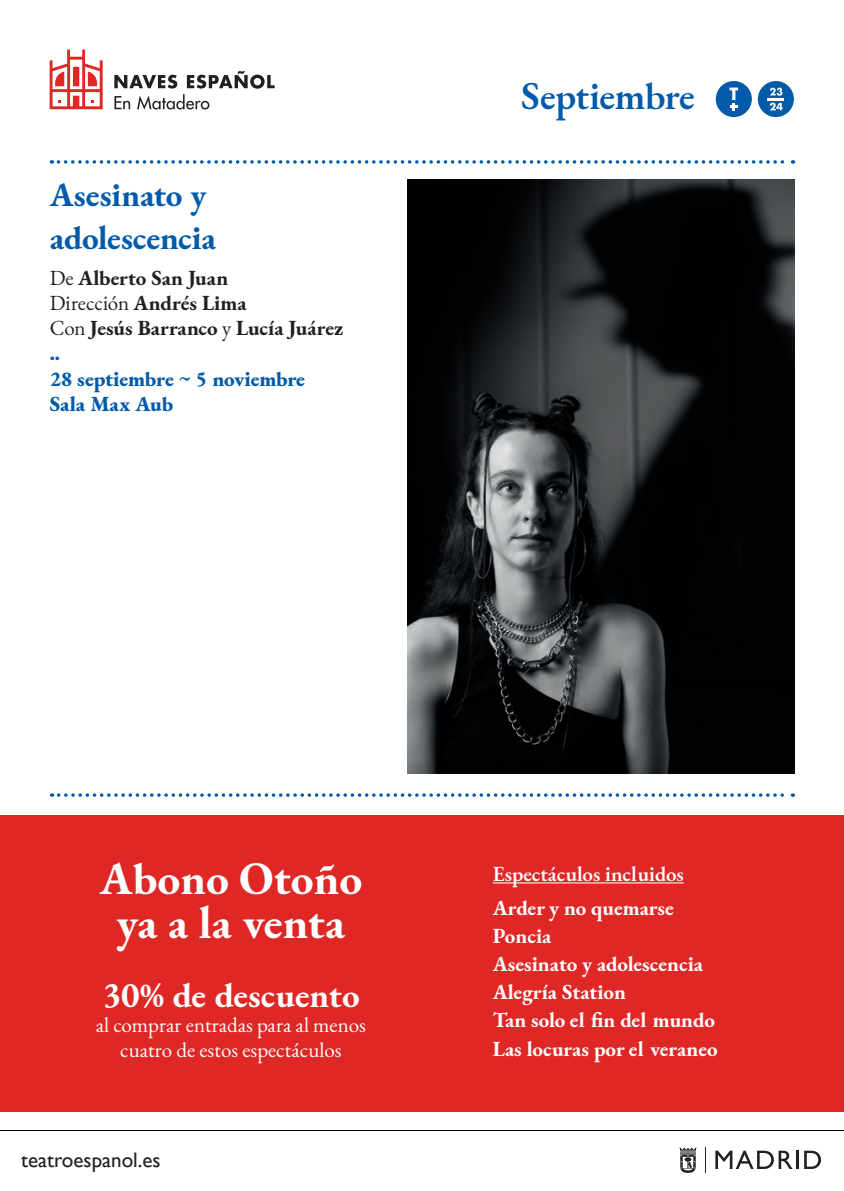
<style>
.page{position:relative;width:844px;height:1191px;background:#fff}
.page>*{position:absolute;margin:0;border:0;box-sizing:border-box;transform-origin:0 0}
.t1{font:700 45.5px/44.3px "EB Garamond";color:#fff;text-align:center}
.t2{font:600 38.5px "EB Garamond";letter-spacing:-.015em;color:#015aaa}
.t3{font:700 35px "EB Garamond";color:#fff}
.t4{font:700 33.25px/42.5px "EB Garamond";letter-spacing:-.005em;color:#015aaa}
.t5{font:700 21px/25.2px "EB Garamond";color:#231f20}
.t6{font:700 21px/28.2px "EB Garamond";color:#fff}
.t7{font:21px/25.2px "EB Garamond";color:#fff;text-align:center}
.t8{font:600 21px/33.8px "EB Garamond";color:#fff}
.t9{font:21px "Gill Sans";color:#231f20}
.s1{font-weight:400}
.s2{font-weight:800;color:#015aaa}
.s3{font-weight:700}
</style>
<div class="page">
<svg style="left:58px;top:160px;width:735px;height:4px"></svg>
<svg style="left:705px;top:1147px;width:1px;height:25px"></svg>
<svg style="left:715px;top:1150px;width:77px;height:19px"></svg>
<hr style="left:795px;top:1150px;width:3px;height:19px;background:#231f20">
<svg style="left:804px;top:1150px;width:16px;height:19px"></svg>
<svg style="left:679px;top:1147px;width:18px;height:25px"></svg>
<hr style="left:0;top:1129px;width:843px;height:1px;background:#000">
<svg style="left:50px;top:50px;width:53px;height:59px"></svg>
<svg style="left:114px;top:71px;width:160px;height:39px"></svg>
<img style="left:407px;top:180px;width:387px;height:593px">
<div style="left:757px;top:81px;width:36px;height:36px;background:#015aaa;border-radius:50%"></div>
<div style="left:715px;top:81px;width:36px;height:36px;background:#015aaa;border-radius:50%"></div>
<svg style="left:729px;top:88px;width:9px;height:22px"></svg>
<svg style="left:767px;top:88px;width:16px;height:22px"></svg>
<div style="left:0;top:815px;width:843px;height:297px;background:#df2725"></div>
<hr style="left:492px;top:882px;width:191px;height:1px;background:#fff">
<svg style="left:59px;top:793px;width:734px;height:4px"></svg>
<p class="t4" style="left:50px;top:174px;width:168px">Asesinato y adolescencia</p>
<p class="t5" style="left:50px;top:265px;width:295px"><span class="s1">De</span> Alberto San Juan<br><span class="s1">Dirección</span> Andrés Lima<br><span class="s1">Con</span> Jesús Barranco <span class="s1">y</span> Lucía Juárez <span class="s2">..<br>28 septiembre ~ 5 noviembre<br>Sala Max Aub</span></p>
<p class="t2" style="left:521px;top:71px;width:175px">Septiembre</p>
<p class="t1" style="left:100px;top:857px;width:264px">Abono Otoño ya a la venta</p>
<p class="t8" style="left:492px;top:857px;width:192px">Espectáculos incluidos<br><span class="s3">Arder y no quemarse</span></p>
<p class="t6" style="left:492px;top:921px;width:226px">Poncia<br>Asesinato y adolescencia<br>Alegría Station<br>Tan solo el fin del mundo<br>Las locuras por el veraneo</p>
<p class="t3" style="left:103px;top:972px;width:258px">30% de descuento</p>
<p class="t7" style="left:96px;top:1012px;width:272px">al comprar entradas para al menos cuatro de estos espectáculos</p>
<p class="t9" style="left:21px;top:1147px;width:141px">teatroespanol.es</p>
</div>
